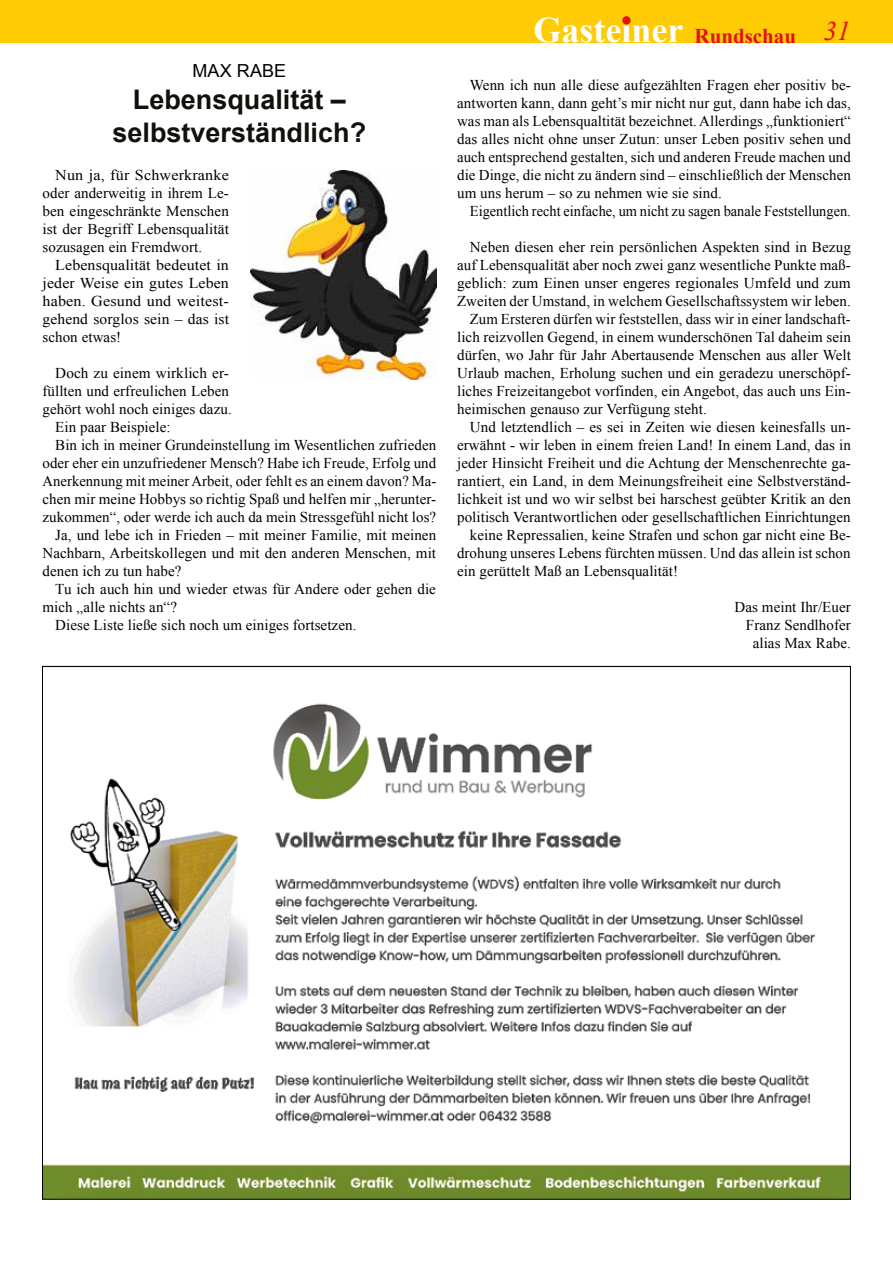
<style>
.page{position:relative;width:893px;height:1263px;background:#fff}
.page>*{position:absolute;margin:0;border:0;box-sizing:border-box;transform-origin:0 0}
.t1{font:700 36px "Times New Roman";color:#fff}
.t2{font:700 27px/32.4px "Arial";color:#12100b;text-align:center}
.t3{font:18px "Arial";letter-spacing:.005em;color:#000}
.t4{font:15px/18px "Times New Roman";letter-spacing:.005em;color:#000;text-align:justify}
.t5{font:15px/18px "Times New Roman";letter-spacing:.005em;color:#000;text-align:justify;scale:1.07 1}
.t6{font:15px/18px "Times New Roman";letter-spacing:.005em;color:#000;text-align:justify;scale:1.06 1}
.t7{font:15px "Times New Roman";letter-spacing:.005em;color:#000;scale:.96 1}
.s1{font-size:21px;color:#e31019}
.s2{font-weight:400;font-style:italic;font-size:27px;color:#e31019}
</style>
<div class="page">
<div style="left:0;top:0;width:893px;height:43px;background:#fecb04"></div>
<div style="left:622px;top:16px;width:9px;height:9px;background:#e31019;border-radius:50%"></div>
<img style="left:250px;top:170px;width:186px;height:210px">
<img style="left:44px;top:703px;width:805px;height:494px">
<p class="t3" style="left:192px;top:59px;width:95px">MAX RABE</p>
<h2 class="t2" style="left:113px;top:84px;width:255px">Lebensqualität – selbstverständlich?</h2>
<p class="t5" style="left:43px;top:166px;width:176px;text-indent:13px">Nun ja, für Schwerkranke oder anderweitig in ihrem Le&shy;ben eingeschränkte Menschen ist der Begriff Lebensqualität sozusagen ein Fremdwort.</p>
<p class="t6" style="left:43px;top:256px;width:177px;text-indent:13px">Lebensqualität bedeutet in jeder Weise ein gutes Leben haben. Gesund und weitest&shy;gehend sorglos sein – das ist schon etwas!</p>
<p class="t4" style="left:55px;top:364px;width:175px">Doch zu einem wirklich er-</p>
<p class="t4" style="left:43px;top:382px;width:188px">füllten und erfreulichen Leben</p>
<p class="t4" style="left:43px;top:400px;width:191px">gehört wohl noch einiges dazu.</p>
<p class="t4" style="left:55px;top:418px;width:117px">Ein paar Beispiele:</p>
<p class="t4" style="left:55px;top:436px;width:382px">Bin ich in meiner Grundeinstellung im Wesentlichen zufrieden</p>
<p class="t4" style="left:43px;top:454px;width:395px">oder eher ein unzufriedener Mensch? Habe ich Freude, Erfolg und</p>
<p class="t4" style="left:43px;top:472px;width:395px">Anerkennung mit meiner Arbeit, oder fehlt es an einem davon? Ma-</p>
<p class="t4" style="left:43px;top:490px;width:395px">chen mir meine Hobbys so richtig Spaß und helfen mir „herunter-</p>
<p class="t4" style="left:43px;top:508px;width:395px">zukommen“, oder werde ich auch da mein Stressgefühl nicht los?</p>
<p class="t4" style="left:55px;top:526px;width:382px">Ja, und lebe ich in Frieden – mit meiner Familie, mit meinen</p>
<p class="t4" style="left:43px;top:544px;width:395px">Nachbarn, Arbeitskollegen und mit den anderen Menschen, mit</p>
<p class="t4" style="left:43px;top:562px;width:141px">denen ich zu tun habe?</p>
<p class="t4" style="left:55px;top:580px;width:382px">Tu ich auch hin und wieder etwas für Andere oder gehen die</p>
<p class="t4" style="left:43px;top:598px;width:136px">mich „alle nichts an“?</p>
<p class="t4" style="left:55px;top:616px;width:303px">Diese Liste ließe sich noch um einiges fortsetzen.</p>
<h1 class="t1" style="left:533px;top:6px;width:318px">Gasteiner <span class="s1">Rundschau</span> <span class="s2">31</span></h1>
<p class="t4" style="left:457px;top:76px;width:395px;text-indent:13px">Wenn ich nun alle diese aufgezählten Fragen eher positiv be&shy;antworten kann, dann geht’s mir nicht nur gut, dann habe ich das, was man als Lebensqualtität bezeichnet. Allerdings „funktioniert“ das alles nicht ohne unser Zutun: unser Leben positiv sehen und auch entsprechend gestalten, sich und anderen Freude machen und die Dinge, die nicht zu ändern sind – einschließlich der Menschen um uns herum – so zu nehmen wie sie sind.</p>
<p class="t7" style="left:470px;top:201px;width:398px">Eigentlich recht einfache, um nicht zu sagen banale Feststellungen.</p>
<p class="t4" style="left:470px;top:238px;width:383px">Neben diesen eher rein persönlichen Aspekten sind in Bezug</p>
<p class="t4" style="left:457px;top:256px;width:395px">auf Lebensqualität aber noch zwei ganz wesentliche Punkte maß-</p>
<p class="t4" style="left:457px;top:274px;width:395px">geblich: zum Einen unser engeres regionales Umfeld und zum</p>
<p class="t4" style="left:457px;top:292px;width:395px">Zweiten der Umstand, in welchem Gesellschaftssystem wir leben.</p>
<p class="t4" style="left:470px;top:310px;width:382px">Zum Ersteren dürfen wir feststellen, dass wir in einer landschaft-</p>
<p class="t4" style="left:457px;top:328px;width:395px">lich reizvollen Gegend, in einem wunderschönen Tal daheim sein</p>
<p class="t4" style="left:457px;top:346px;width:395px">dürfen, wo Jahr für Jahr Abertausende Menschen aus aller Welt</p>
<p class="t4" style="left:457px;top:364px;width:395px">Urlaub machen, Erholung suchen und ein geradezu unerschöpf-</p>
<p class="t4" style="left:457px;top:382px;width:395px">liches Freizeitangebot vorfinden, ein Angebot, das auch uns Ein-</p>
<p class="t4" style="left:457px;top:400px;width:251px">heimischen genauso zur Verfügung steht.</p>
<p class="t4" style="left:470px;top:418px;width:382px">Und letztendlich – es sei in Zeiten wie diesen keinesfalls un-</p>
<p class="t4" style="left:457px;top:436px;width:395px">erwähnt - wir leben in einem freien Land! In einem Land, das in</p>
<p class="t4" style="left:457px;top:454px;width:395px">jeder Hinsicht Freiheit und die Achtung der Menschenrechte ga-</p>
<p class="t4" style="left:457px;top:472px;width:395px">rantiert, ein Land, in dem Meinungsfreiheit eine Selbstverständ-</p>
<p class="t4" style="left:457px;top:490px;width:395px">lichkeit ist und wo wir selbst bei harschest geübter Kritik an den</p>
<p class="t4" style="left:457px;top:508px;width:395px">politisch Verantwortlichen oder gesellschaftlichen Einrichtungen</p>
<p class="t4" style="left:470px;top:526px;width:382px">keine Repressalien, keine Strafen und schon gar nicht eine Be-</p>
<p class="t4" style="left:457px;top:544px;width:395px">drohung unseres Lebens fürchten müssen. Und das allein ist schon</p>
<p class="t4" style="left:457px;top:562px;width:222px">ein gerüttelt Maß an Lebensqualität!</p>
<p class="t4" style="left:735px;top:598px;width:118px;text-align:right">Das meint Ihr/Euer<br>Franz Sendlhofer alias Max Rabe.</p>
</div>
